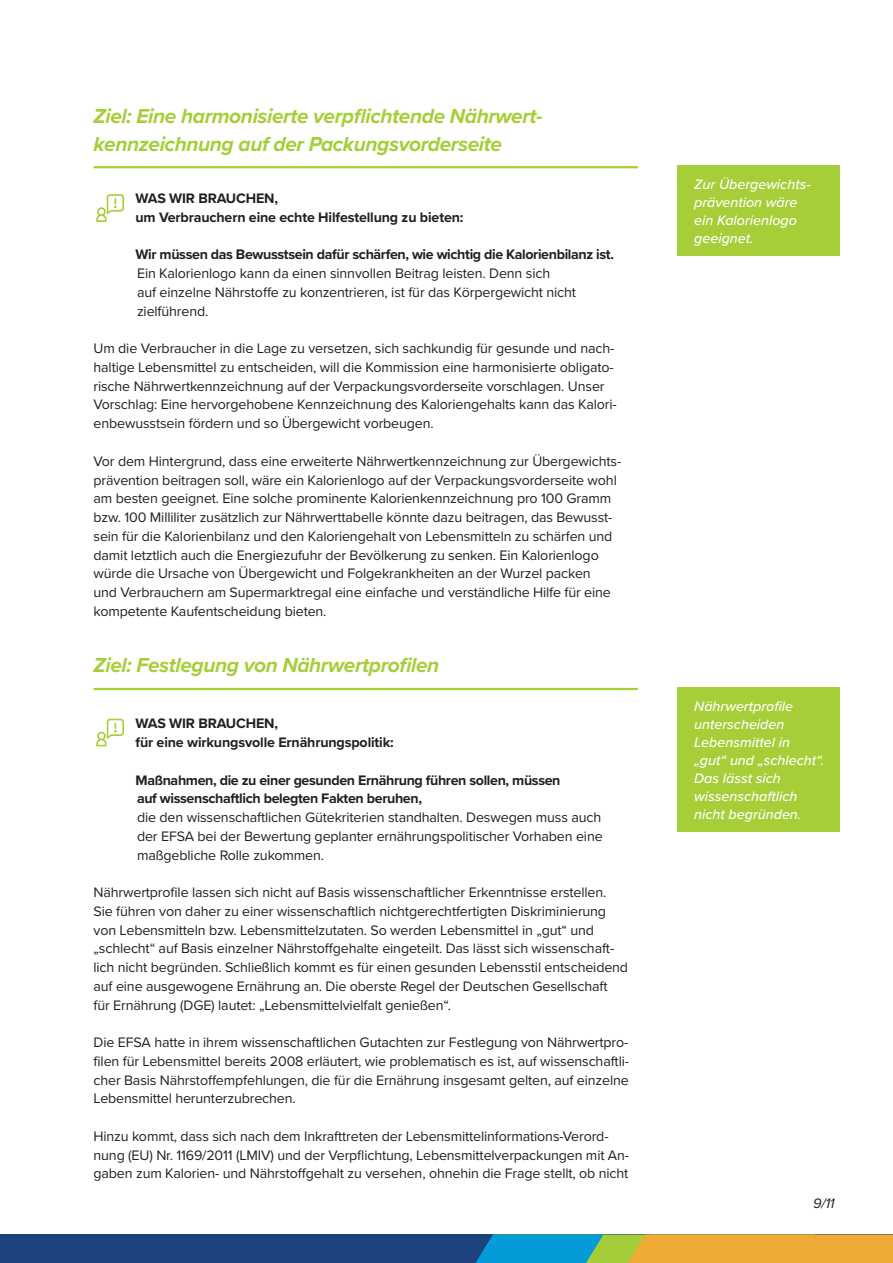
<style>
.page{position:relative;width:893px;height:1263px;background:#fff}
.page>*{position:absolute;margin:0;border:0;box-sizing:border-box;transform-origin:0 0}
.t1{font:italic 700 21px/27.8px "Proxima Nova";letter-spacing:-.02em;color:#a6ce38}
.t2{font:14.25px/18.8px "Proxima Nova";letter-spacing:-.01em;color:#221f1f}
.t3{font:700 14.25px/18.8px "Proxima Nova";letter-spacing:-.025em;color:#221f1f}
.t4{font:italic 500 14.25px/18px "Proxima Nova";color:#fff}
.t5{font:italic 14.25px "Proxima Nova";color:#221f1f}
</style>
<div class="page">
<hr style="left:94px;top:166px;width:544px;height:2px;background:#a6ce38">
<hr style="left:94px;top:688px;width:544px;height:2px;background:#a6ce38">
<div style="left:677px;top:165px;width:163px;height:90px;background:#a6ce38"></div>
<div style="left:677px;top:687px;width:163px;height:144px;background:#a6ce38"></div>
<svg style="left:96px;top:194px;width:28px;height:28px"></svg>
<svg style="left:96px;top:719px;width:28px;height:27px"></svg>
<div style="left:0;top:1234px;width:893px;height:29px;background:#1c437e"></div>
<svg style="left:475px;top:1234px;width:418px;height:29px;background:#a2a762"></svg>
<h1 class="t1" style="left:94px;top:102px;width:451px">Ziel: Eine harmonisierte verpflichtende Nährwert&shy;kennzeichnung auf der Packungsvorderseite</h1>
<p class="t3" style="left:136px;top:189px;width:329px">WAS WIR BRAUCHEN,<br>um Verbrauchern eine echte Hilfestellung zu bieten:</p>
<p class="t3" style="left:136px;top:245px;width:480px">Wir müssen das Bewusstsein dafür schärfen, wie wichtig die Kalorienbilanz ist.</p>
<p class="t2" style="left:137px;top:264px;width:441px">Ein Kalorienlogo kann da einen sinnvollen Beitrag leisten. Denn sich<br>auf einzelne Nährstoffe zu konzentrieren, ist für das Körpergewicht nicht zielführend.</p>
<p class="t2" style="left:94px;top:339px;width:525px">Um die Verbraucher in die Lage zu versetzen‚ sich sachkundig für gesunde und nach&shy;haltige Lebensmittel zu entscheiden, will die Kommission eine harmonisierte obligato&shy;rische Nährwertkennzeichnung auf der Verpackungsvorderseite vorschlagen. Unser Vorschlag: Eine hervorgehobene Kennzeichnung des Kaloriengehalts kann das Kalori&shy;enbewusstsein fördern und so Übergewicht vorbeugen.</p>
<p class="t2" style="left:94px;top:452px;width:529px">Vor dem Hintergrund, dass eine erweiterte Nährwertkennzeichnung zur Übergewichts&shy;prävention beitragen soll, wäre ein Kalorienlogo auf der Verpackungsvorderseite wohl am besten geeignet. Eine solche prominente Kalorienkennzeichnung pro 100 Gramm bzw. 100 Milliliter zusätzlich zur Nährwerttabelle könnte dazu beitragen, das Bewusst&shy;sein für die Kalorienbilanz und den Kaloriengehalt von Lebensmitteln zu schärfen und damit letztlich auch die Energiezufuhr der Bevölkerung zu senken. Ein Kalorienlogo würde die Ursache von Übergewicht und Folgekrankheiten an der Wurzel packen<br>und Verbrauchern am Supermarktregal eine einfache und verständliche Hilfe für eine kompetente Kaufentscheidung bieten.</p>
<h1 class="t1" style="left:94px;top:651px;width:347px">Ziel: Festlegung von Nährwertprofilen</h1>
<p class="t3" style="left:136px;top:714px;width:260px">WAS WIR BRAUCHEN,<br>für eine wirkungsvolle Ernährungspolitik:</p>
<p class="t3" style="left:136px;top:770px;width:427px">Maßnahmen, die zu einer gesunden Ernährung führen sollen, müssen auf wissenschaftlich belegten Fakten beruhen,</p>
<p class="t2" style="left:137px;top:808px;width:467px;text-align:justify">die den wissenschaftlichen Gütekriterien standhalten. Deswegen muss auch der EFSA bei der Bewertung geplanter ernährungspolitischer Vorhaben eine maßgebliche Rolle zukommen.</p>
<p class="t2" style="left:94px;top:883px;width:536px">Nährwertprofile lassen sich nicht auf Basis wissenschaftlicher Erkenntnisse erstellen.<br>Sie führen von daher zu einer wissenschaftlich nichtgerechtfertigten Diskriminierung von Lebensmitteln bzw. Lebensmittelzutaten. So werden Lebensmittel in „gut“ und „schlecht“ auf Basis einzelner Nährstoffgehalte eingeteilt. Das lässt sich wissenschaft&shy;lich nicht begründen. Schließlich kommt es für einen gesunden Lebensstil entscheidend auf eine ausgewogene Ernährung an. Die oberste Regel der Deutschen Gesellschaft<br>für Ernährung (DGE) lautet: „Lebensmittelvielfalt genießen“.</p>
<p class="t2" style="left:94px;top:1033px;width:537px;text-align:justify">Die EFSA hatte in ihrem wissenschaftlichen Gutachten zur Festlegung von Nährwertpro&shy;filen für Lebensmittel bereits 2008 erläutert, wie problematisch es ist, auf wissenschaftli&shy;cher Basis Nährstoffempfehlungen, die für die Ernährung insgesamt gelten, auf einzelne Lebensmittel herunterzubrechen.</p>
<p class="t2" style="left:94px;top:1127px;width:537px">Hinzu kommt, dass sich nach dem Inkrafttreten der Lebensmittelinformations-Verord&shy;nung (EU) Nr. 1169/2011 (LMIV) und der Verpflichtung, Lebensmittelverpackungen mit An&shy;gaben zum Kalorien- und Nährstoffgehalt zu versehen, ohnehin die Frage stellt, ob nicht</p>
<p class="t4" style="left:694px;top:175px;width:118px">Zur Übergewichts&shy;prävention wäre ein Kalorienlogo geeignet.</p>
<p class="t4" style="left:694px;top:697px;width:132px">Nährwertprofile unterscheiden<br>Lebensmittel in „gut“ und „schlecht“.<br>Das lässt sich wissenschaftlich nicht begründen.</p>
<p class="t5" style="left:813px;top:1197px;width:23px">9/11</p>
</div>
